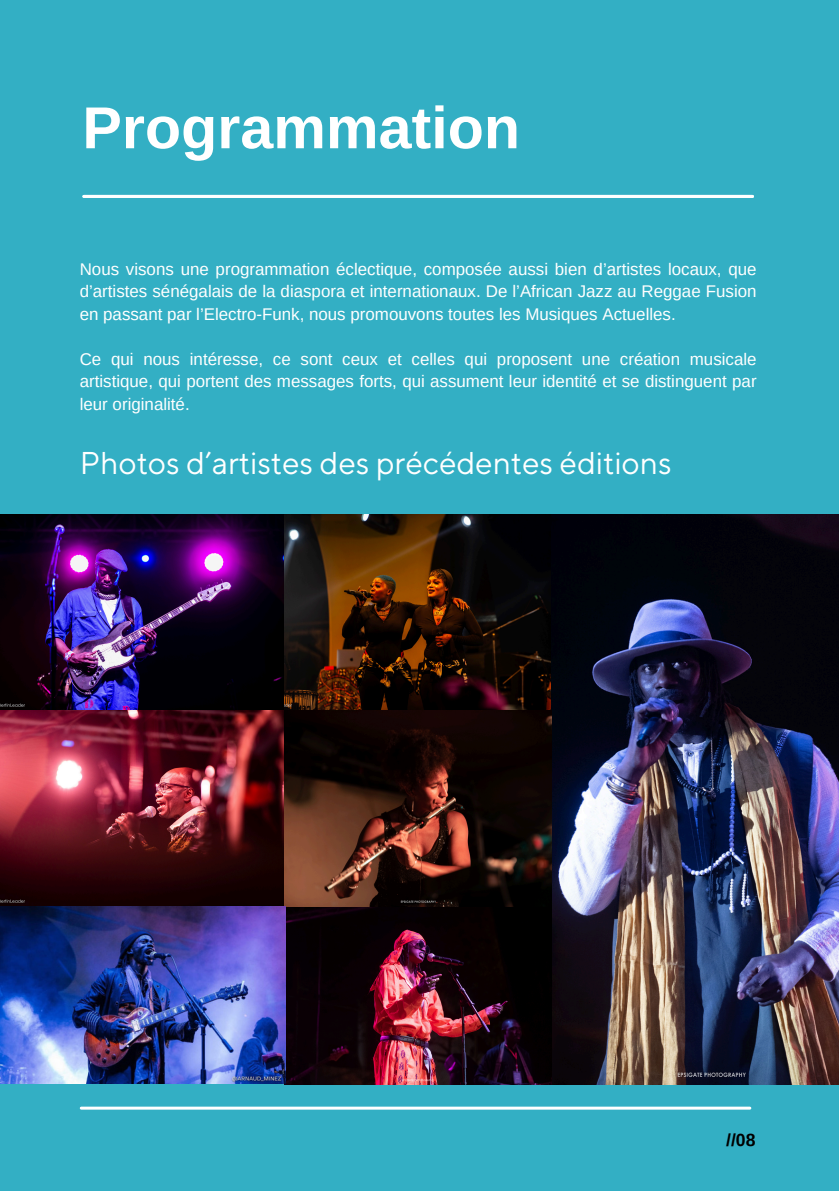
<style>
.page{position:relative;width:839px;height:1191px;background:#fff}
.page>*{position:absolute;margin:0;border:0;box-sizing:border-box;transform-origin:0 0}
.t1{font:700 59.2px "Arimo";color:#fff}
.t2{font:31.4px "TT Norms Pro";color:#fff}
.t3{font:700 17.6px "Arimo";color:#000}
.t4{font:17px/22.6px "Arimo";color:#fff;text-align:justify}
</style>
<div class="page">
<div style="left:0;top:0;width:838px;height:1191px;background:#33afc4"></div>
<hr style="left:84px;top:195px;width:668px;height:3px;background:#fff">
<img style="left:0;top:514px;width:838px;height:571px">
<hr style="left:81px;top:1107px;width:668px;height:3px;background:#fff">
<p class="t1" style="left:82px;top:95px;width:439px">Programmation</p>
<h1 class="t4" style="left:80px;top:257px;width:678px">Nous visons une programmation éclectique, composée aussi bien d’artistes locaux, que d’artistes sénégalais de la diaspora et internationaux. De l’African Jazz au Reggae Fusion en passant par l’Electro-Funk, nous promouvons toutes les Musiques Actuelles.</h1>
<p class="t4" style="left:80px;top:348px;width:678px">Ce qui nous intéresse, ce sont ceux et celles qui proposent une création musicale artistique, qui portent des messages forts, qui assument leur identité et se distinguent par leur originalité.</p>
<p class="t2" style="left:80px;top:444px;width:593px">Photos d’artistes des précédentes éditions</p>
<p class="t3" style="left:726px;top:1130px;width:31px">//08</p>
</div>
